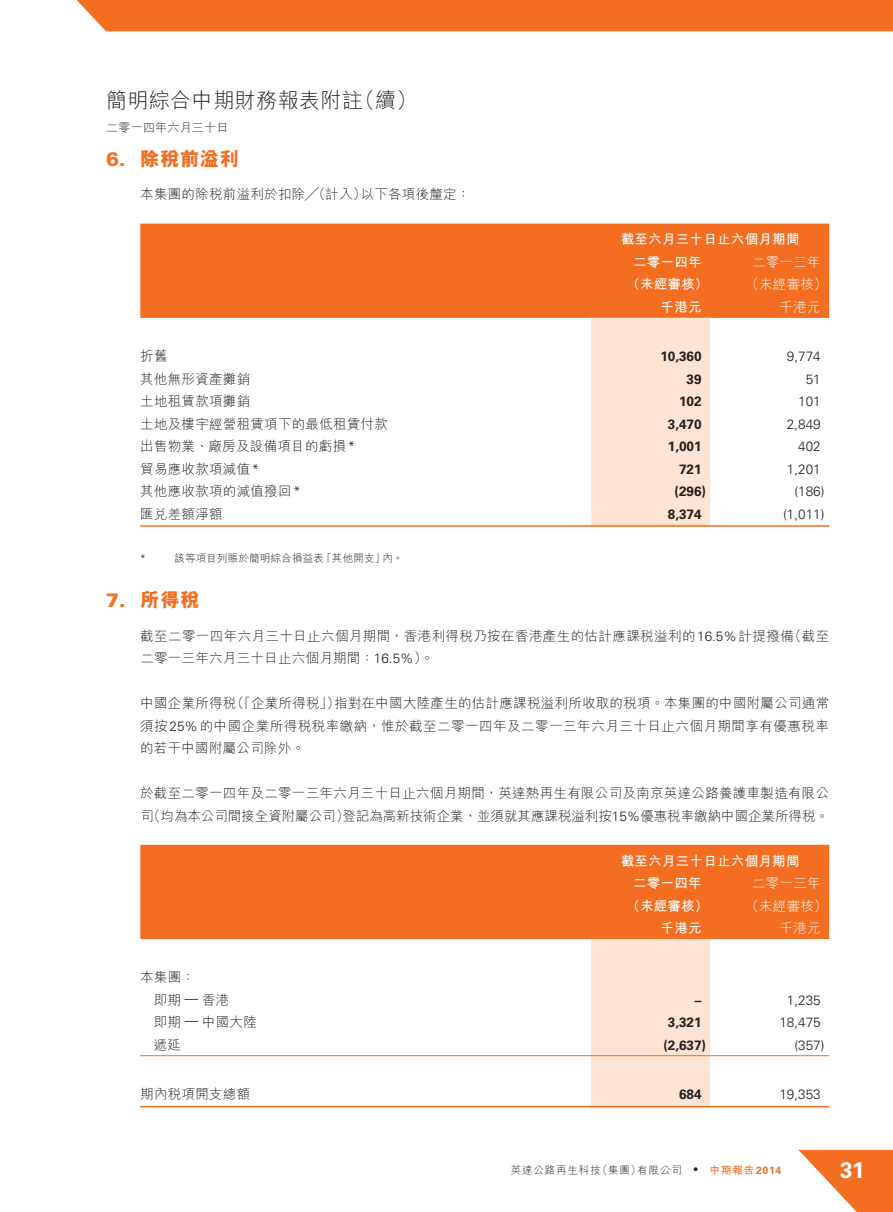
<style>
.page{position:relative;width:893px;height:1212px;background:#fff}
.page>*{position:absolute;margin:0;border:0;box-sizing:border-box;transform-origin:0 0}
.t1{font:700 22.5px "Univers LT Std";color:#fff}
.t2{font:300 21px "M Hei HK";letter-spacing:.02em;color:#231f20}
.t3{font:800 19.5px "M Hei HK";letter-spacing:.02em;color:#f36e21}
.t4{font:300 13.5px/22.5px "M Hei HK";letter-spacing:.02em;color:#231f20}
.t5{font:300 13.5px "Univers LT Std";color:#231f20}
.t6{font:700 13.5px/22.5px "M Hei HK";letter-spacing:.02em;color:#fff}
.t7{font:700 13.5px "Univers LT Std";color:#231f20}
.t8{font:300 13.5px "M Hei HK";letter-spacing:.02em;color:#fff}
.t9{font:300 12px "M Hei HK";letter-spacing:.02em;color:#231f20}
.t10{font:300 10.5px "M Hei HK";letter-spacing:.08em;color:#231f20}
.t11{font:300 10.5px "M Hei HK";letter-spacing:.02em;color:#231f20}
.t12{font:300 10.5px "Univers LT Std";color:#231f20}
.s1{font-family:"Univers LT Std";font-weight:900}
.s2{font-family:"Univers LT Std"}
.s3{font-weight:700;color:#f36e21}
.s4{font-family:"Univers LT Std";font-weight:700;color:#f36e21}
</style>
<div class="page">
<div style="left:76px;top:0;width:817px;height:31px;background:#f36e21"></div>
<svg style="left:799px;top:1150px;width:94px;height:62px"></svg>
<div style="left:140px;top:224px;width:689px;height:94px;background:#f36e21"></div>
<div style="left:591px;top:318px;width:119px;height:207px;background:#fee5d3"></div>
<hr style="left:140px;top:525px;width:451px;height:2px;background:#f36e21">
<hr style="left:591px;top:525px;width:119px;height:2px;background:#f36e21">
<hr style="left:710px;top:525px;width:119px;height:2px;background:#f36e21">
<div style="left:140px;top:845px;width:689px;height:94px;background:#f36e21"></div>
<div style="left:591px;top:939px;width:119px;height:167px;background:#fee5d3"></div>
<hr style="left:140px;top:1055px;width:451px;height:1px;background:#f36e21">
<hr style="left:591px;top:1055px;width:119px;height:1px;background:#f36e21">
<hr style="left:710px;top:1055px;width:119px;height:1px;background:#f36e21">
<hr style="left:140px;top:1106px;width:451px;height:1px;background:#f36e21">
<hr style="left:591px;top:1106px;width:119px;height:1px;background:#f36e21">
<hr style="left:710px;top:1106px;width:119px;height:1px;background:#f36e21">
<h2 class="t2" style="left:106px;top:90px;width:312px">簡明綜合中期財務報表附註（續）</h2>
<h3 class="t3" style="left:106px;top:149px;width:135px"><span class="s1">6.</span> 除稅前溢利</h3>
<p class="t4" style="left:140px;top:183px;width:331px">本集團的除稅前溢利於扣除╱（計入）以下各項後釐定：</p>
<p class="t9" style="left:106px;top:122px;width:124px">二零一四年六月三十日</p>
<p class="t6" style="left:633px;top:227px;width:168px;text-indent:-12px">截至六月三十日止六個月期間二零一四年</p>
<p class="t8" style="left:752px;top:255px;width:70px">二零一三年</p>
<p class="t6" style="left:627px;top:272px;width:83px">（未經審核）</p>
<p class="t8" style="left:746px;top:278px;width:83px">（未經審核）</p>
<p class="t6" style="left:661px;top:295px;width:43px">千港元</p>
<p class="t8" style="left:780px;top:300px;width:43px">千港元</p>
<p class="t4" style="left:140px;top:345px;width:29px">折舊</p>
<p class="t7" style="left:660px;top:348px;width:43px">10,360</p>
<p class="t5" style="left:787px;top:348px;width:35px">9,774</p>
<p class="t4" style="left:140px;top:367px;width:111px">其他無形資產攤銷</p>
<p class="t7" style="left:687px;top:371px;width:17px">39</p>
<p class="t5" style="left:806px;top:371px;width:17px">51</p>
<p class="t4" style="left:140px;top:390px;width:111px">土地租賃款項攤銷</p>
<p class="t7" style="left:679px;top:393px;width:24px">102</p>
<p class="t5" style="left:798px;top:393px;width:24px">101</p>
<p class="t4" style="left:140px;top:412px;width:249px">土地及樓宇經營租賃項下的最低租賃付款</p>
<p class="t7" style="left:668px;top:416px;width:35px">3,470</p>
<p class="t5" style="left:787px;top:416px;width:35px">2,849</p>
<p class="t4" style="left:140px;top:435px;width:216px">出售物業、廠房及設備項目的虧損<span class="s2">*</span></p>
<p class="t7" style="left:668px;top:438px;width:35px">1,001</p>
<p class="t5" style="left:798px;top:438px;width:24px">402</p>
<p class="t4" style="left:140px;top:457px;width:121px">貿易應收款項減值<span class="s2">*</span></p>
<p class="t7" style="left:679px;top:461px;width:24px">721</p>
<p class="t5" style="left:787px;top:461px;width:35px">1,201</p>
<p class="t4" style="left:140px;top:480px;width:162px">其他應收款項的減值撥回<span class="s2">*</span></p>
<p class="t7" style="left:675px;top:483px;width:33px">(296)</p>
<p class="t5" style="left:794px;top:483px;width:32px">(186)</p>
<p class="t4" style="left:140px;top:502px;width:84px">匯兌差額淨額</p>
<p class="t7" style="left:668px;top:506px;width:35px">8,374</p>
<p class="t5" style="left:783px;top:506px;width:43px">(1,011)</p>
<p class="t12" style="left:140px;top:552px;width:7px">*</p>
<p class="t11" style="left:174px;top:553px;width:231px">該等項目列賬於簡明綜合損益表「其他開支」內。</p>
<h3 class="t3" style="left:106px;top:590px;width:95px"><span class="s1">7.</span> 所得稅</h3>
<p class="t4" style="left:140px;top:624px;width:690px">截至二零一四年六月三十日止六個月期間，香港利得稅乃按在香港產生的估計應課稅溢利的<span class="s2">16.5%</span>計提撥備（截至二零一三年六月三十日止六個月期間：<span class="s2">16.5%</span>）。</p>
<p class="t4" style="left:140px;top:692px;width:690px;text-align:justify">中國企業所得稅（「企業所得稅」）指對在中國大陸產生的估計應課稅溢利所收取的稅項。本集團的中國附屬公司通常須按<span class="s2">25%</span>的中國企業所得稅稅率繳納，惟於截至二零一四年及二零一三年六月三十日止六個月期間享有優惠稅率的若干中國附屬公司除外。</p>
<p class="t4" style="left:140px;top:782px;width:690px">於截至二零一四年及二零一三年六月三十日止六個月期間，英達熱再生有限公司及南京英達公路養護車製造有限公司（均為本公司間接全資附屬公司）登記為高新技術企業，並須就其應課稅溢利按<span class="s2">15%</span>優惠稅率繳納中國企業所得稅。</p>
<p class="t6" style="left:633px;top:848px;width:168px;text-indent:-12px">截至六月三十日止六個月期間二零一四年</p>
<p class="t8" style="left:752px;top:876px;width:70px">二零一三年</p>
<p class="t4" style="left:154px;top:966px;width:77px;text-indent:-14px">本集團：<br>即期 <span class="s2">—</span> 香港</p>
<p class="t6" style="left:627px;top:893px;width:83px">（未經審核）</p>
<p class="t8" style="left:746px;top:899px;width:83px">（未經審核）</p>
<p class="t6" style="left:661px;top:916px;width:43px">千港元</p>
<p class="t8" style="left:780px;top:921px;width:43px">千港元</p>
<p class="t7" style="left:695px;top:992px;width:8px">–</p>
<p class="t5" style="left:787px;top:992px;width:35px">1,235</p>
<p class="t4" style="left:154px;top:1011px;width:105px">即期 <span class="s2">—</span> 中國大陸</p>
<p class="t7" style="left:668px;top:1015px;width:35px">3,321</p>
<p class="t5" style="left:779px;top:1014px;width:43px">18,475</p>
<p class="t4" style="left:154px;top:1033px;width:29px">遞延</p>
<p class="t7" style="left:663px;top:1037px;width:44px">(2,637)</p>
<p class="t5" style="left:794px;top:1037px;width:32px">(357)</p>
<p class="t4" style="left:140px;top:1083px;width:111px">期內稅項開支總額</p>
<p class="t7" style="left:679px;top:1087px;width:24px">684</p>
<p class="t5" style="left:779px;top:1086px;width:43px">19,353</p>
<p class="t10" style="left:511px;top:1164px;width:272px">英達公路再生科技（集團）有限公司 <span class="s2">•</span> <span class="s3">中期報告</span><span class="s4">2014</span></p>
<h1 class="t1" style="left:840px;top:1157px;width:26px">31</h1>
</div>
